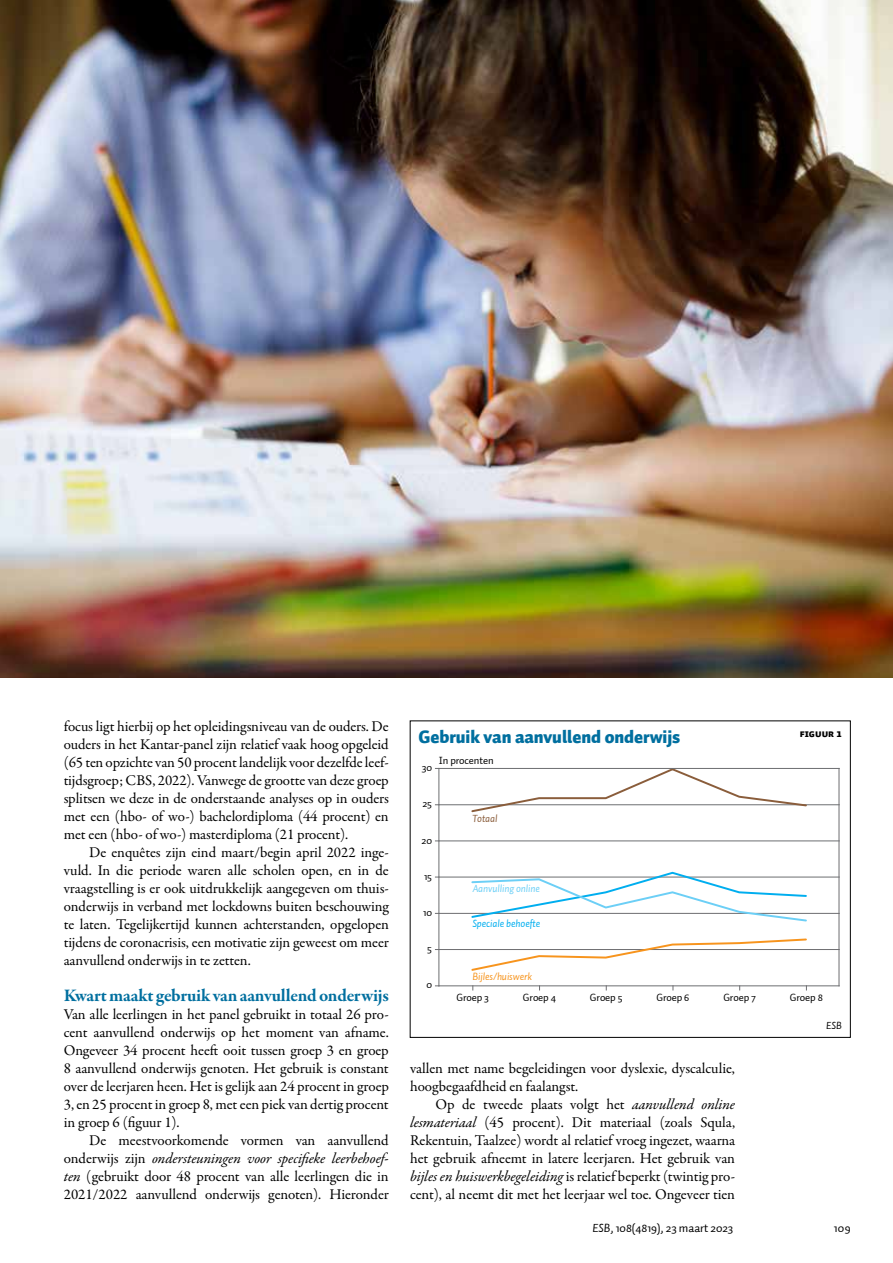
<style>
.page{position:relative;width:893px;height:1263px;background:#fff}
.page>*{position:absolute;margin:0;border:0;box-sizing:border-box;transform-origin:0 0}
.t1{font:700 18px "Garamond Premr Pro";letter-spacing:-.01em;color:#006f9f}
.t2{font:900 18px "Auto 1";letter-spacing:-.005em;color:#006f9f}
.t3{font:15px/18px "Garamond Premr Pro";letter-spacing:-.005em;color:#000;text-align:justify}
.t4{font:12px "Auto 1";letter-spacing:-.005em;color:#000}
.t5{font:10.65px "Auto 1";letter-spacing:-.01em;color:#000101}
.t6{font:italic 10.65px "Auto 1";letter-spacing:-.01em;color:#00aeef}
.t7{font:italic 10.65px "Auto 1";letter-spacing:-.01em;color:#6ccff6}
.t8{font:italic 10.65px "Auto 1";letter-spacing:-.01em;color:#f7941d}
.t9{font:italic 10.65px "Auto 1";letter-spacing:-.01em;color:#8a5d3b}
.t10{font:10.5px "Auto 1 Black Sm Cp";color:#000}
.t11{font:italic 10.5px "Auto 1";color:#000}
.s1{font-style:italic}
</style>
<div class="page">
<hr style="left:439px;top:804px;width:400px;height:1px;background:#6d6e71">
<hr style="left:439px;top:841px;width:400px;height:1px;background:#6d6e71">
<hr style="left:439px;top:877px;width:400px;height:1px;background:#6d6e71">
<hr style="left:439px;top:913px;width:400px;height:1px;background:#6d6e71">
<hr style="left:439px;top:949px;width:400px;height:1px;background:#6d6e71">
<hr style="left:439px;top:768px;width:1px;height:218px;background:#6d6e71">
<hr style="left:839px;top:768px;width:1px;height:218px;background:#6d6e71">
<svg style="left:470px;top:769px;width:338px;height:44px"></svg>
<svg style="left:471px;top:938px;width:336px;height:33px"></svg>
<svg style="left:470px;top:871px;width:338px;height:51px"></svg>
<hr style="left:439px;top:768px;width:400px;height:1px;background:#6d6e71">
<hr style="left:439px;top:985px;width:400px;height:1px;background:#6d6e71">
<img style="left:0;top:0;width:893px;height:677px">
<p class="t3" style="left:64px;top:718px;width:327px">focus ligt hierbij op het opleidingsniveau van de ouders. De ouders in het Kantar-panel zijn relatief vaak hoog opgeleid (65 ten opzichte van 50 procent landelijk voor dezelfde leef&shy;tijdsgroep; CBS, 2022). Vanwege de grootte van deze groep splitsen we deze in de onderstaande analyses op in ouders met een (hbo- of wo-) bachelordiploma (44 procent) en met een (hbo- of wo-) masterdiploma (21 procent).</p>
<p class="t3" style="left:64px;top:844px;width:327px;text-indent:26px">De enquêtes zijn eind maart/begin april 2022 inge&shy;vuld. In die periode waren alle scholen open, en in de vraagstelling is er ook uitdrukkelijk aangegeven om thuis&shy;onderwijs in verband met lockdowns buiten beschouwing te laten. Tegelijkertijd kunnen achterstanden, opgelopen tijdens de coronacrisis, een motivatie zijn geweest om meer aanvullend onderwijs in te zetten.</p>
<p class="t1" style="left:64px;top:984px;width:326px">Kwart maakt gebruik van aanvullend onderwijs</p>
<p class="t3" style="left:64px;top:1006px;width:327px">Van alle leerlingen in het panel gebruikt in totaal 26 pro&shy;cent aanvullend onderwijs op het moment van afname.<br>Ongeveer 34 procent heeft ooit tussen groep 3 en groep 8 aanvullend onderwijs genoten. Het gebruik is constant over de leerjaren heen. Het is gelijk aan 24 procent in groep 3, en 25 procent in groep 8, met een piek van dertig procent in groep 6 (figuur 1).</p>
<p class="t3" style="left:64px;top:1132px;width:326px;text-indent:26px">De meestvoorkomende vormen van aanvullend onderwijs zijn <span class="s1">ondersteuningen voor specifieke leerbehoef&shy;ten</span> (gebruikt door 48 procent van alle leerlingen die in 2021/2022 aanvullend onderwijs genoten). Hieronder</p>
<p class="t2" style="left:419px;top:725px;width:263px">Gebruik van aanvullend onderwijs</p>
<p class="t10" style="left:800px;top:728px;width:44px">FIGUUR 1</p>
<p class="t5" style="left:439px;top:754px;width:56px">In procenten</p>
<p class="t5" style="left:422px;top:761px;width:12px">30</p>
<p class="t5" style="left:422px;top:797px;width:11px">25</p>
<p class="t5" style="left:422px;top:833px;width:12px">20</p>
<p class="t5" style="left:424px;top:869px;width:10px">15</p>
<p class="t5" style="left:423px;top:906px;width:10px">10</p>
<p class="t5" style="left:427px;top:942px;width:6px">5</p>
<p class="t5" style="left:426px;top:978px;width:7px">0</p>
<p class="t9" style="left:472px;top:811px;width:27px">Totaal</p>
<p class="t7" style="left:472px;top:881px;width:69px">Aanvulling online</p>
<p class="t6" style="left:472px;top:916px;width:69px">Speciale behoefte</p>
<p class="t8" style="left:472px;top:970px;width:61px">Bijles/huiswerk</p>
<p class="t5" style="left:456px;top:991px;width:34px">Groep 3</p>
<p class="t5" style="left:523px;top:991px;width:35px">Groep 4</p>
<p class="t5" style="left:590px;top:991px;width:34px">Groep 5</p>
<p class="t5" style="left:656px;top:991px;width:34px">Groep 6</p>
<p class="t5" style="left:723px;top:991px;width:34px">Groep 7</p>
<p class="t5" style="left:790px;top:991px;width:35px">Groep 8</p>
<p class="t11" style="left:826px;top:1019px;width:17px">ESB</p>
<p class="t3" style="left:410px;top:1060px;width:326px">vallen met name begeleidingen voor dyslexie, dyscalculie, hoogbegaafdheid en faalangst.</p>
<p class="t3" style="left:410px;top:1096px;width:327px;text-indent:26px">Op de tweede plaats volgt het <span class="s1">aanvullend online lesmateriaal</span> (45 procent). Dit materiaal (zoals Squla, Rekentuin, Taalzee) wordt al relatief vroeg ingezet, waarna het gebruik afneemt in latere leerjaren. Het gebruik van <span class="s1">bijles en huiswerkbegeleiding</span> is relatief beperkt (twintig pro&shy;cent), al neemt dit met het leerjaar wel toe. Ongeveer tien</p>
<p class="t4" style="left:593px;top:1221px;width:142px"><span class="s1">ESB</span>, 108(4819), 23 maart 2023</p>
<p class="t4" style="left:834px;top:1221px;width:18px">109</p>
</div>
